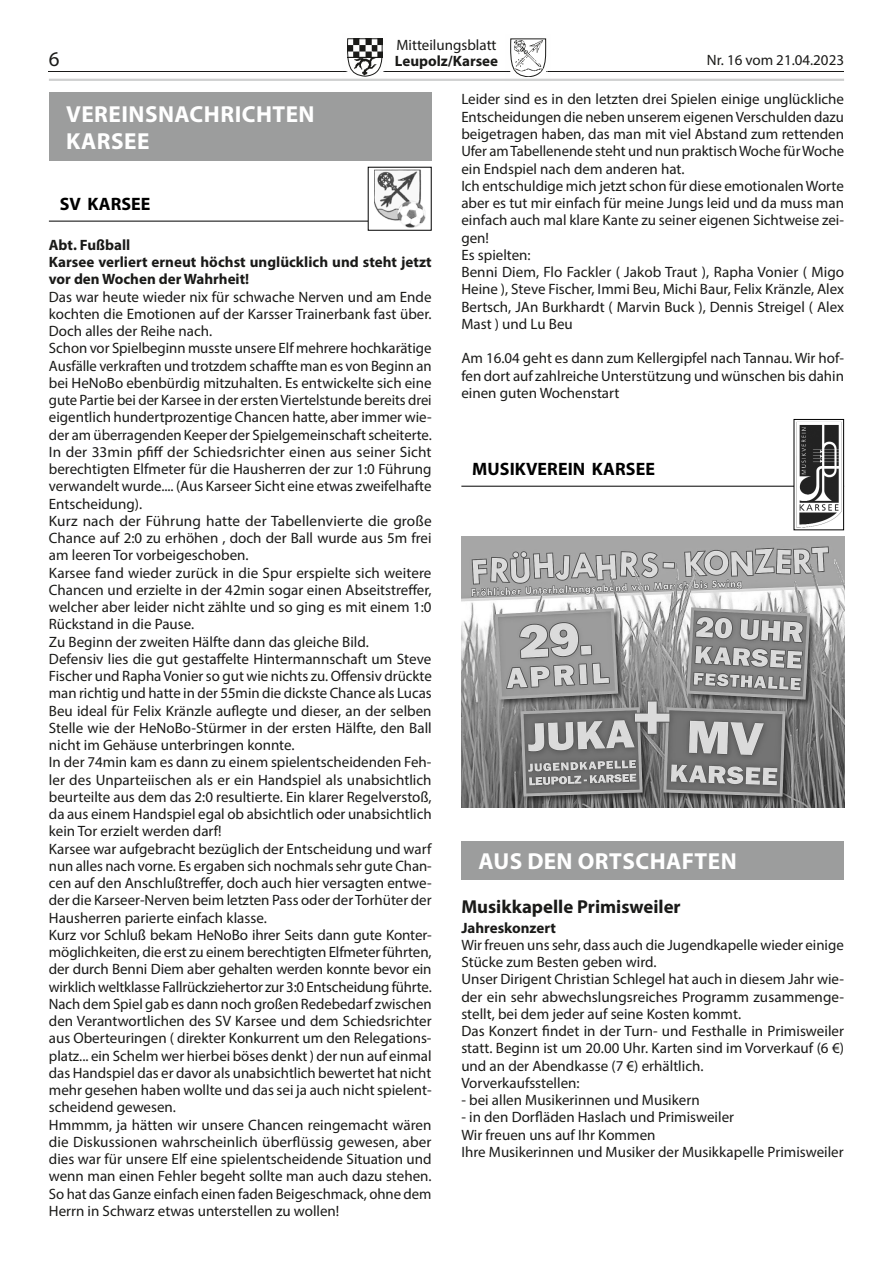
<style>
.page{position:relative;width:893px;height:1263px;background:#fff}
.page>*{position:absolute;margin:0;border:0;box-sizing:border-box;transform-origin:0 0}
.t1{font:700 23.25px/27px "Myriad Pro";letter-spacing:.02em;color:#fff}
.t2{font:21px "Myriad Pro";color:#1a1a18}
.t3{font:700 18.75px "Myriad Pro";color:#1a1a18}
.t4{font:700 18px "Myriad Pro";letter-spacing:.005em;color:#000}
.t5{font:15px/17.2px "Myriad Pro";color:#1a1a18}
.t6{font:700 15px/17.2px "Myriad Pro";color:#1a1a18}
</style>
<div class="page">
<hr style="left:49px;top:71px;width:795px;height:1px;background:#1a1a18">
<svg style="left:347px;top:38px;width:36px;height:39px"></svg>
<svg style="left:510px;top:38px;width:36px;height:39px"></svg>
<img style="left:514px;top:40px;width:29px;height:32px">
<hr style="left:49px;top:79px;width:795px;height:2px;background:#cfd0d0">
<div style="left:49px;top:93px;width:383px;height:68px;background:#9c9d9d"></div>
<hr style="left:49px;top:221px;width:383px;height:1px;background:#000">
<div style="left:368px;top:167px;width:63px;height:63px;background:#fff"></div>
<img style="left:374px;top:170px;width:51px;height:58px">
<hr style="left:461px;top:486px;width:383px;height:1px;background:#000">
<svg style="left:795px;top:421px;width:47px;height:107px"></svg>
<div style="left:793px;top:419px;width:51px;height:111px;border:1px solid #000"></div>
<img style="left:796px;top:421px;width:45px;height:106px">
<img style="left:461px;top:537px;width:383px;height:270px">
<div style="left:461px;top:841px;width:383px;height:39px;background:#9c9d9d"></div>
<p class="t5" style="left:396px;top:36px;width:102px">Mitteilungsblatt</p>
<h2 class="t2" style="left:49px;top:46px;width:12px">6</h2>
<p class="t6" style="left:395px;top:52px;width:105px">Leupolz/Karsee</p>
<p class="t5" style="left:707px;top:51px;width:139px">Nr. 16 vom 21.04.2023</p>
<h1 class="t1" style="left:66px;top:100px;width:250px">VEREINSNACHRICHTEN<br>KARSEE</h1>
<p class="t5" style="left:461px;top:91px;width:384px">Leider sind es in den letzten drei Spielen einige unglückliche Entscheidungen die neben unserem eigenen Verschulden dazu beigetragen haben, das man mit viel Abstand zum rettenden Ufer am Tabellenende steht und nun praktisch Woche für Woche ein Endspiel nach dem anderen hat.<br>Ich entschuldige mich jetzt schon für diese emotionalen Worte aber es tut mir einfach für meine Jungs leid und da muss man einfach auch mal klare Kante zu seiner eigenen Sichtweise zei&shy;gen!<br>Es spielten:<br>Benni Diem, Flo Fackler ( Jakob Traut ), Rapha Vonier ( Migo Heine ), Steve Fischer, Immi Beu, Michi Baur, Felix Kränzle, Alex Bertsch, JAn Burkhardt ( Marvin Buck ), Dennis Streigel ( Alex Mast ) und Lu Beu</p>
<p class="t5" style="left:461px;top:349px;width:384px;text-align:justify">Am 16.04 geht es dann zum Kellergipfel nach Tannau. Wir hof&shy;fen dort auf zahlreiche Unterstützung und wünschen bis dahin einen guten Wochenstart</p>
<p class="t4" style="left:60px;top:192px;width:92px">SV KARSEE</p>
<p class="t6" style="left:49px;top:236px;width:384px">Abt. Fußball<br>Karsee verliert erneut höchst unglücklich und steht jetzt vor den Wochen der Wahrheit!</p>
<p class="t5" style="left:49px;top:288px;width:384px">Das war heute wieder nix für schwache Nerven und am Ende kochten die Emotionen auf der Karsser Trainerbank fast über.<br>Doch alles der Reihe nach.<br>Schon vor Spielbeginn musste unsere Elf mehrere hochkarätige Ausfälle verkraften und trotzdem schaffte man es von Beginn an bei HeNoBo ebenbürdig mitzuhalten. Es entwickelte sich eine gute Partie bei der Karsee in der ersten Viertelstunde bereits drei eigentlich hundertprozentige Chancen hatte, aber immer wie&shy;der am überragenden Keeper der Spielgemeinschaft scheiterte.<br>In der 33min pfiff der Schiedsrichter einen aus seiner Sicht berechtigten Elfmeter für die Hausherren der zur 1:0 Führung verwandelt wurde.... (Aus Karseer Sicht eine etwas zweifelhafte Entscheidung).<br>Kurz nach der Führung hatte der Tabellenvierte die große Chance auf 2:0 zu erhöhen , doch der Ball wurde aus 5m frei am leeren Tor vorbeigeschoben.<br>Karsee fand wieder zurück in die Spur erspielte sich weitere Chancen und erzielte in der 42min sogar einen Abseitstreffer, welcher aber leider nicht zählte und so ging es mit einem 1:0<br>Rückstand in die Pause.<br>Zu Beginn der zweiten Hälfte dann das gleiche Bild.<br>Defensiv lies die gut gestaffelte Hintermannschaft um Steve Fischer und Rapha Vonier so gut wie nichts zu. Offensiv drückte man richtig und hatte in der 55min die dickste Chance als Lucas Beu ideal für Felix Kränzle auflegte und dieser, an der selben Stelle wie der HeNoBo-Stürmer in der ersten Hälfte, den Ball nicht im Gehäuse unterbringen konnte.<br>In der 74min kam es dann zu einem spielentscheidenden Feh&shy;ler des Unparteiischen als er ein Handspiel als unabsichtlich beurteilte aus dem das 2:0 resultierte. Ein klarer Regelverstoß, da aus einem Handspiel egal ob absichtlich oder unabsichtlich kein Tor erzielt werden darf!<br>Karsee war aufgebracht bezüglich der Entscheidung und warf nun alles nach vorne. Es ergaben sich nochmals sehr gute Chan&shy;cen auf den Anschlußtreffer, doch auch hier versagten entwe&shy;der die Karseer-Nerven beim letzten Pass oder der Torhüter der Hausherren parierte einfach klasse.<br>Kurz vor Schluß bekam HeNoBo ihrer Seits dann gute Konter&shy;möglichkeiten, die erst zu einem berechtigten Elfmeter führten, der durch Benni Diem aber gehalten werden konnte bevor ein wirklich weltklasse Fallrückziehertor zur 3:0 Entscheidung führte.<br>Nach dem Spiel gab es dann noch großen Redebedarf zwischen den Verantwortlichen des SV Karsee und dem Schiedsrichter aus Oberteuringen ( direkter Konkurrent um den Relegations&shy;platz... ein Schelm wer hierbei böses denkt ) der nun auf einmal das Handspiel das er davor als unabsichtlich bewertet hat nicht mehr gesehen haben wollte und das sei ja auch nicht spielent&shy;scheidend gewesen.<br>Hmmmm, ja hätten wir unsere Chancen reingemacht wären die Diskussionen wahrscheinlich überflüssig gewesen, aber dies war für unsere Elf eine spielentscheidende Situation und wenn man einen Fehler begeht sollte man auch dazu stehen.<br>So hat das Ganze einfach einen faden Beigeschmack, ohne dem Herrn in Schwarz etwas unterstellen zu wollen!</p>
<p class="t4" style="left:472px;top:457px;width:184px">MUSIKVEREIN KARSEE</p>
<h1 class="t1" style="left:479px;top:847px;width:260px">AUS DEN ORTSCHAFTEN</h1>
<p class="t3" style="left:461px;top:895px;width:221px">Musikkapelle Primisweiler</p>
<p class="t6" style="left:461px;top:918px;width:96px">Jahreskonzert</p>
<p class="t5" style="left:461px;top:936px;width:384px">Wir freuen uns sehr, dass auch die Jugendkapelle wieder einige Stücke zum Besten geben wird.<br>Unser Dirigent Christian Schlegel hat auch in diesem Jahr wie&shy;der ein sehr abwechslungsreiches Programm zusammenge&shy;stellt, bei dem jeder auf seine Kosten kommt.<br>Das Konzert findet in der Turn- und Festhalle in Primisweiler statt. Beginn ist um 20.00 Uhr. Karten sind im Vorverkauf (6 €) und an der Abendkasse (7 €) erhältlich.<br>Vorverkaufsstellen:</p>
<p class="t5" style="left:461px;top:1091px;width:240px">- bei allen Musikerinnen und Musikern</p>
<p class="t5" style="left:461px;top:1108px;width:384px">- in den Dorfläden Haslach und Primisweiler<br>Wir freuen uns auf Ihr Kommen<br>Ihre Musikerinnen und Musiker der Musikkapelle Primisweiler</p>
</div>
